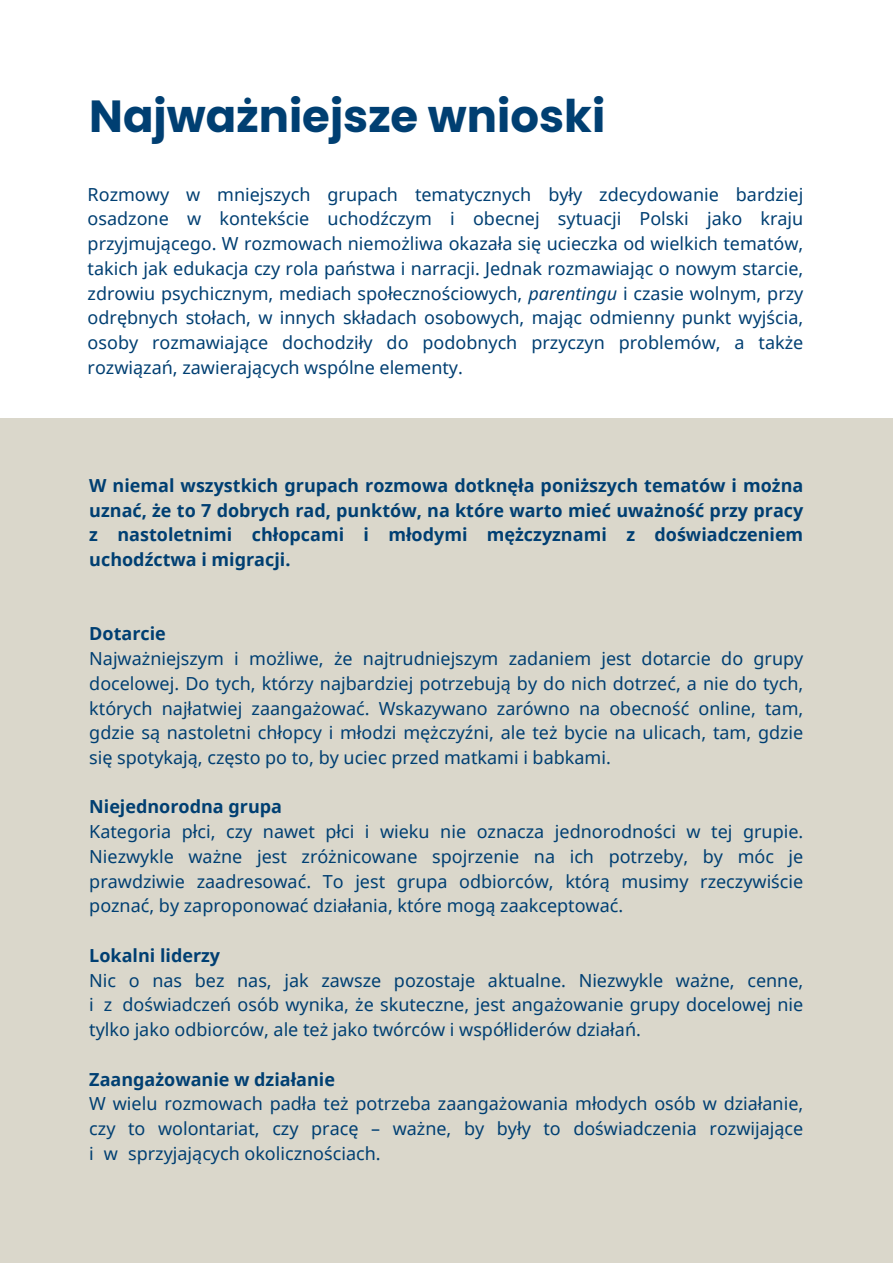
<style>
.page{position:relative;width:893px;height:1264px;background:#fff}
.page>*{position:absolute;margin:0;border:0;box-sizing:border-box;transform-origin:0 0}
.t1{font:700 45px "Poppins";color:#003f72}
.t2{font:18px/24.8px "Noto Sans";color:#003f72;text-align:justify}
.t3{font:700 18px/24.8px "Noto Sans";color:#003f72;text-align:justify}
.s1{font-style:italic}
</style>
<div class="page">
<div style="left:0;top:418px;width:892px;height:844px;background:#dad7cb"></div>
<p class="t1" style="left:89px;top:85px;width:517px">Najważniejsze wnioski</p>
<p class="t2" style="left:88px;top:181px;width:717px">Rozmowy w mniejszych grupach tematycznych były zdecydowanie bardziej osadzone w kontekście uchodźczym i obecnej sytuacji Polski jako kraju przyjmującego. W rozmowach niemożliwa okazała się ucieczka od wielkich tematów, takich jak edukacja czy rola państwa i narracji. Jednak rozmawiając o nowym starcie, zdrowiu psychicznym, mediach społecznościowych, <span class="s1">parentingu</span> i czasie wolnym, przy odrębnych stołach, w innych składach osobowych, mając odmienny punkt wyjścia, osoby rozmawiające dochodziły do podobnych przyczyn problemów, a także rozwiązań, zawierających wspólne elementy.</p>
<p class="t3" style="left:89px;top:472px;width:715px">W niemal wszystkich grupach rozmowa dotknęła poniższych tematów i można uznać, że to 7 dobrych rad, punktów, na które warto mieć uważność przy pracy z nastoletnimi chłopcami i młodymi mężczyznami z doświadczeniem uchodźctwa i migracji.</p>
<p class="t3" style="left:89px;top:621px;width:78px">Dotarcie</p>
<p class="t2" style="left:89px;top:645px;width:715px">Najważniejszym i możliwe, że najtrudniejszym zadaniem jest dotarcie do grupy docelowej. Do tych, którzy najbardziej potrzebują by do nich dotrzeć, a nie do tych, których najłatwiej zaangażować. Wskazywano zarówno na obecność online, tam, gdzie są nastoletni chłopcy i młodzi mężczyźni, ale też bycie na ulicach, tam, gdzie się spotykają, często po to, by uciec przed matkami i babkami.</p>
<p class="t3" style="left:89px;top:794px;width:194px">Niejednorodna grupa</p>
<p class="t2" style="left:89px;top:818px;width:715px">Kategoria płci, czy nawet płci i wieku nie oznacza jednorodności w tej grupie.<br>Niezwykle ważne jest zróżnicowane spojrzenie na ich potrzeby, by móc je prawdziwie zaadresować. To jest grupa odbiorców, którą musimy rzeczywiście poznać, by zaproponować działania, które mogą zaakceptować.</p>
<p class="t3" style="left:89px;top:942px;width:132px">Lokalni liderzy</p>
<p class="t2" style="left:89px;top:967px;width:715px">Nic o nas bez nas, jak zawsze pozostaje aktualne. Niezwykle ważne, cenne, i z doświadczeń osób wynika, że skuteczne, jest angażowanie grupy docelowej nie tylko jako odbiorców, ale też jako twórców i współliderów działań.</p>
<p class="t3" style="left:89px;top:1066px;width:247px">Zaangażowanie w działanie</p>
<p class="t2" style="left:89px;top:1090px;width:715px">W wielu rozmowach padła też potrzeba zaangażowania młodych osób w działanie, czy to wolontariat, czy pracę – ważne, by były to doświadczenia rozwijające i w sprzyjających okolicznościach.</p>
</div>
